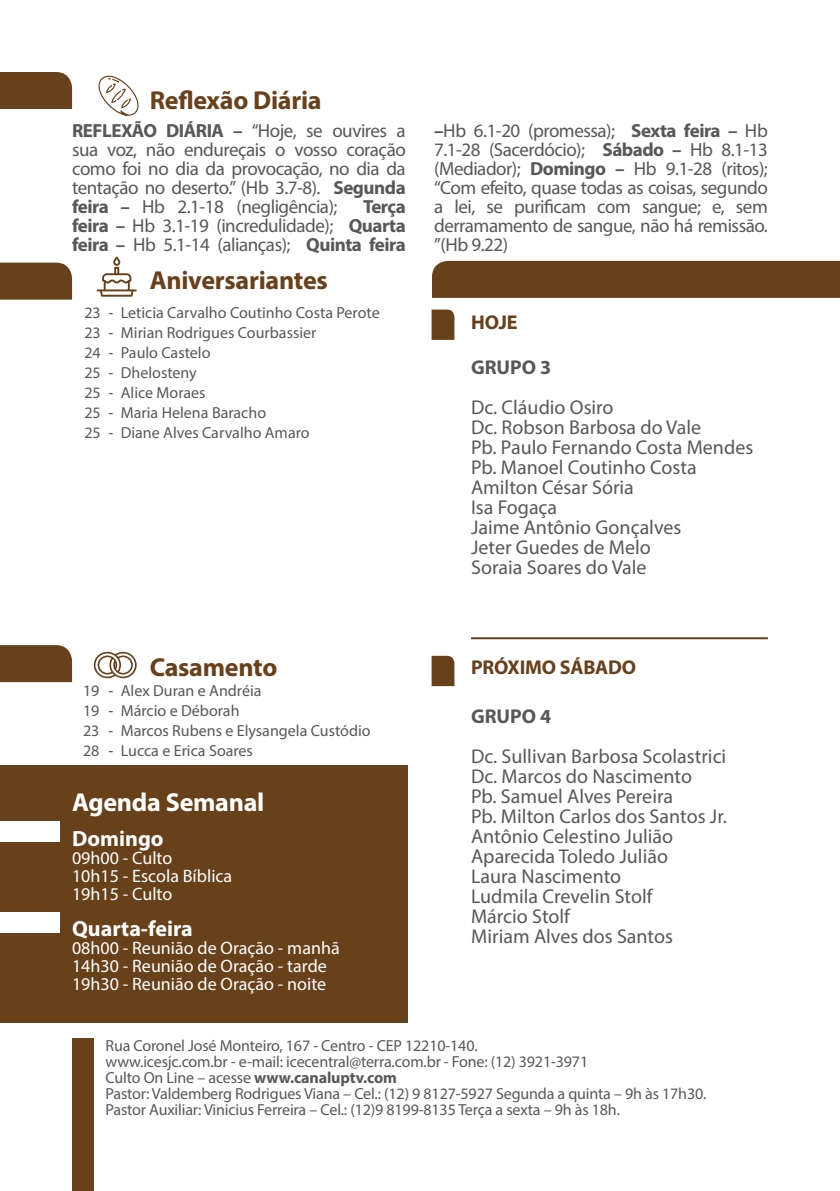
<style>
.page{position:relative;width:840px;height:1191px;background:#fff}
.page>*{position:absolute;margin:0;border:0;box-sizing:border-box;transform-origin:0 0}
.t1{font:700 26px "Myriad Pro";letter-spacing:-.01em;color:#68401a}
.t2{font:700 26px "Myriad Pro";letter-spacing:-.01em;color:#fff}
.t3{font:700 22px "Myriad Pro";color:#fff}
.t4{font:20px "Myriad Pro";color:#57585a}
.t5{font:700 20px "Myriad Pro";letter-spacing:-.01em;color:#68401a}
.t6{font:700 20px "Myriad Pro";color:#57585a}
.t7{font:19px/19px "Myriad Pro";letter-spacing:-.025em;color:#57585a;text-align:justify}
.t8{font:18px "Myriad Pro";color:#fff}
.t9{font:16px "Myriad Pro";letter-spacing:-.01em;color:#57585a}
.t10{font:16px "Myriad Pro";color:#68401a}
.s1{font-weight:700}
</style>
<div class="page">
<div style="left:432px;top:261px;width:407px;height:37px;background:#68401a"></div>
<div style="left:0;top:764px;width:408px;height:258px;background:#68401a"></div>
<div style="left:0;top:72px;width:72px;height:37px;background:#68401a"></div>
<div style="left:0;top:263px;width:72px;height:37px;background:#68401a"></div>
<div style="left:0;top:645px;width:72px;height:37px;background:#68401a"></div>
<svg style="left:98px;top:75px;width:41px;height:41px"></svg>
<svg style="left:97px;top:257px;width:40px;height:40px"></svg>
<hr style="left:471px;top:637px;width:296px;height:2px;background:#68401a">
<svg style="left:94px;top:652px;width:43px;height:26px"></svg>
<div style="left:0;top:821px;width:60px;height:20px;background:#fff"></div>
<div style="left:0;top:912px;width:60px;height:21px;background:#fff"></div>
<svg style="left:431px;top:309px;width:23px;height:31px"></svg>
<svg style="left:431px;top:656px;width:23px;height:30px"></svg>
<div style="left:72px;top:1038px;width:22px;height:153px;background:#68401a"></div>
<p class="t1" style="left:150px;top:84px;width:173px">Reflexão Diária</p>
<p class="t7" style="left:72px;top:121px;width:335px"><span class="s1">REFLEXÃO DIÁRIA –</span> “Hoje, se ouvires a sua voz, não endureçais o vosso coração como foi no dia da provocação, no dia da tentação no deserto.” (Hb 3.7-8). <span class="s1">Segunda feira –</span> Hb 2.1-18 (negligência);</p>
<p class="t7" style="left:72px;top:197px;width:335px;text-indent:291px"><span class="s1">Terça feira –</span> Hb 3.1-19 (incredulidade); <span class="s1">Quarta feira –</span> Hb 5.1-14 (alianças); <span class="s1">Quinta feira</span></p>
<p class="t9" style="left:84px;top:303px;width:18px">23</p>
<p class="t9" style="left:84px;top:323px;width:18px">23</p>
<p class="t9" style="left:84px;top:343px;width:18px">24</p>
<p class="t9" style="left:84px;top:363px;width:18px">25</p>
<p class="t9" style="left:84px;top:383px;width:18px">25</p>
<p class="t9" style="left:84px;top:403px;width:18px">25</p>
<p class="t9" style="left:84px;top:423px;width:18px">25</p>
<p class="t10" style="left:108px;top:303px;width:6px">-</p>
<p class="t10" style="left:108px;top:323px;width:6px">-</p>
<p class="t10" style="left:108px;top:343px;width:6px">-</p>
<p class="t10" style="left:108px;top:363px;width:6px">-</p>
<p class="t10" style="left:108px;top:383px;width:6px">-</p>
<p class="t10" style="left:108px;top:403px;width:6px">-</p>
<p class="t10" style="left:108px;top:423px;width:6px">-</p>
<p class="t1" style="left:150px;top:263px;width:179px">Aniversariantes</p>
<p class="t9" style="left:121px;top:303px;width:260px">Leticia Carvalho Coutinho Costa Perote</p>
<p class="t9" style="left:121px;top:323px;width:197px">Mirian Rodrigues Courbassier</p>
<p class="t9" style="left:121px;top:343px;width:91px">Paulo Castelo</p>
<p class="t9" style="left:121px;top:363px;width:77px">Dhelosteny</p>
<p class="t9" style="left:121px;top:383px;width:86px">Alice Moraes</p>
<p class="t9" style="left:121px;top:403px;width:147px">Maria Helena Baracho</p>
<p class="t9" style="left:121px;top:423px;width:190px">Diane Alves Carvalho Amaro</p>
<p class="t7" style="left:434px;top:121px;width:335px"><span class="s1">–</span>Hb 6.1-20 (promessa); <span class="s1">Sexta feira –</span> Hb 7.1-28 (Sacerdócio); <span class="s1">Sábado –</span> Hb 8.1-13 (Mediador); <span class="s1">Domingo –</span> Hb 9.1-28 (ritos); “Com efeito, quase todas as coisas, segundo a lei, se purificam com sangue; e, sem derramamento de sangue, não há remissão. ”(Hb 9.22)</p>
<p class="t5" style="left:471px;top:309px;width:48px">HOJE</p>
<p class="t6" style="left:471px;top:354px;width:82px">GRUPO 3</p>
<p class="t4" style="left:471px;top:395px;width:144px">Dc. Cláudio Osiro</p>
<p class="t4" style="left:471px;top:415px;width:231px">Dc. Robson Barbosa do Vale</p>
<p class="t4" style="left:471px;top:435px;width:283px">Pb. Paulo Fernando Costa Mendes</p>
<p class="t4" style="left:471px;top:455px;width:227px">Pb. Manoel Coutinho Costa</p>
<p class="t4" style="left:471px;top:475px;width:164px">Amilton César Sória</p>
<p class="t4" style="left:471px;top:495px;width:88px">Isa Fogaça</p>
<p class="t4" style="left:471px;top:515px;width:212px">Jaime Antônio Gonçalves</p>
<p class="t4" style="left:471px;top:535px;width:181px">Jeter Guedes de Melo</p>
<p class="t4" style="left:471px;top:555px;width:177px">Soraia Soares do Vale</p>
<p class="t9" style="left:83px;top:681px;width:18px">19</p>
<p class="t9" style="left:83px;top:701px;width:18px">19</p>
<p class="t9" style="left:83px;top:721px;width:18px">23</p>
<p class="t9" style="left:83px;top:741px;width:18px">28</p>
<p class="t10" style="left:108px;top:681px;width:6px">-</p>
<p class="t10" style="left:108px;top:701px;width:6px">-</p>
<p class="t10" style="left:108px;top:721px;width:6px">-</p>
<p class="t10" style="left:108px;top:741px;width:6px">-</p>
<p class="t1" style="left:150px;top:650px;width:129px">Casamento</p>
<p class="t9" style="left:121px;top:681px;width:142px">Alex Duran e Andréia</p>
<p class="t9" style="left:121px;top:701px;width:120px">Márcio e Déborah</p>
<p class="t9" style="left:121px;top:721px;width:251px">Marcos Rubens e Elysangela Custódio</p>
<p class="t9" style="left:121px;top:741px;width:133px">Lucca e Erica Soares</p>
<p class="t2" style="left:72px;top:785px;width:194px">Agenda Semanal</p>
<p class="t3" style="left:72px;top:824px;width:93px">Domingo</p>
<p class="t8" style="left:72px;top:847px;width:102px">09h00 - Culto</p>
<p class="t8" style="left:72px;top:865px;width:162px">10h15 - Escola Bíblica</p>
<p class="t8" style="left:72px;top:883px;width:102px">19h15 - Culto</p>
<p class="t3" style="left:72px;top:914px;width:122px">Quarta-feira</p>
<p class="t8" style="left:72px;top:937px;width:269px">08h00 - Reunião de Oração - manhã</p>
<p class="t8" style="left:72px;top:955px;width:256px">14h30 - Reunião de Oração - tarde</p>
<p class="t8" style="left:72px;top:973px;width:255px">19h30 - Reunião de Oração - noite</p>
<p class="t5" style="left:471px;top:654px;width:167px">PRÓXIMO SÁBADO</p>
<p class="t6" style="left:471px;top:703px;width:82px">GRUPO 4</p>
<p class="t4" style="left:471px;top:744px;width:256px">Dc. Sullivan Barbosa Scolastrici</p>
<p class="t4" style="left:471px;top:764px;width:222px">Dc. Marcos do Nascimento</p>
<p class="t4" style="left:471px;top:784px;width:203px">Pb. Samuel Alves Pereira</p>
<p class="t4" style="left:471px;top:804px;width:257px">Pb. Milton Carlos dos Santos Jr.</p>
<p class="t4" style="left:471px;top:824px;width:203px">Antônio Celestino Julião</p>
<p class="t4" style="left:471px;top:844px;width:198px">Aparecida Toledo Julião</p>
<p class="t4" style="left:471px;top:864px;width:151px">Laura Nascimento</p>
<p class="t4" style="left:471px;top:884px;width:183px">Ludmila Crevelin Stolf</p>
<p class="t4" style="left:471px;top:904px;width:100px">Márcio Stolf</p>
<p class="t4" style="left:471px;top:924px;width:203px">Miriam Alves dos Santos</p>
<p class="t9" style="left:105px;top:1035px;width:373px">Rua Coronel José Monteiro, 167 - Centro - CEP 12210-140.</p>
<p class="t9" style="left:105px;top:1051px;width:484px">www.icesjc.com.br - e-mail: icecentral@terra.com.br - Fone: (12) 3921-3971</p>
<p class="t9" style="left:105px;top:1067px;width:293px">Culto On Line – acesse <span class="s1">www.canaluptv.com</span></p>
<p class="t9" style="left:105px;top:1083px;width:602px">Pastor: Valdemberg Rodrigues Viana – Cel.: (12) 9 8127-5927 Segunda a quinta – 9h às 17h30.</p>
<p class="t9" style="left:105px;top:1099px;width:515px">Pastor Auxiliar: Vinicius Ferreira – Cel.: (12)9 8199-8135 Terça a sexta – 9h às 18h.</p>
</div>
